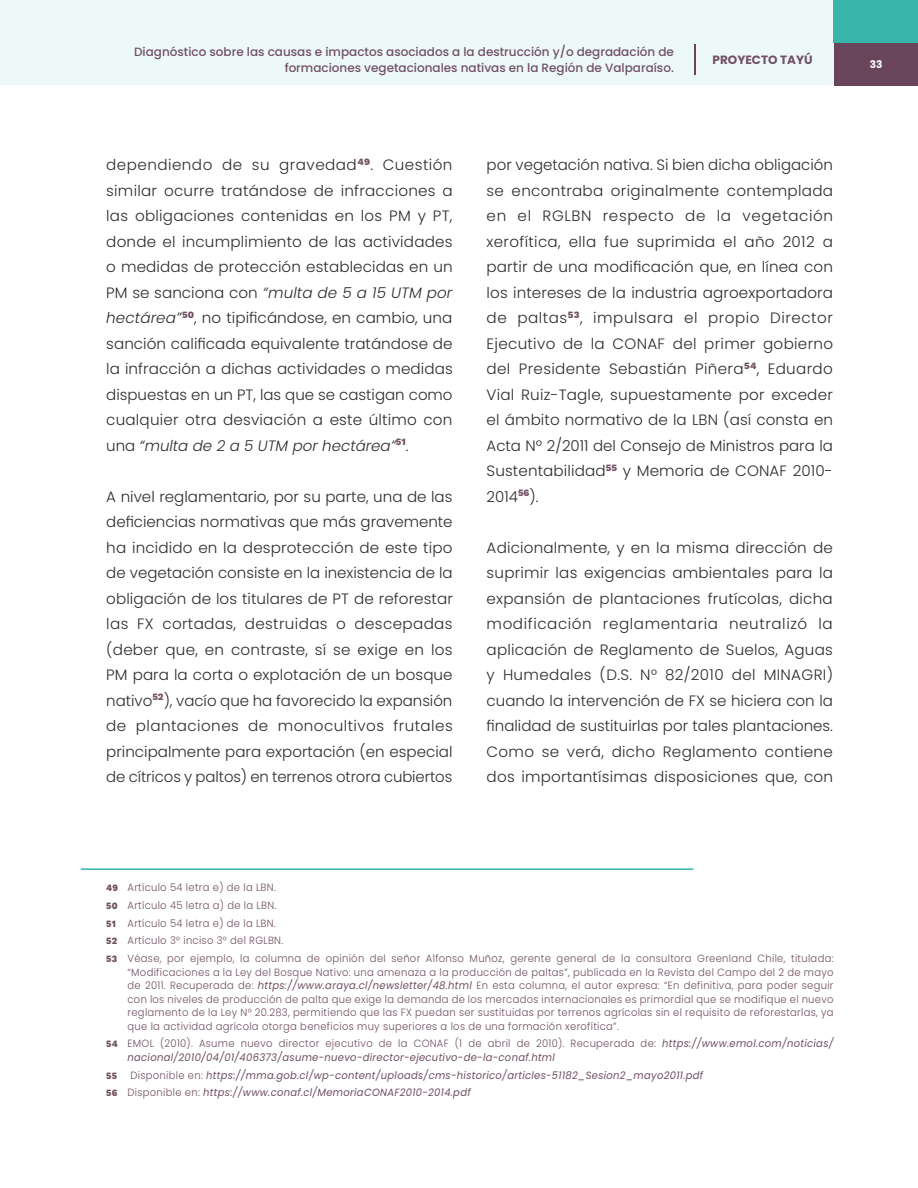
<style>
.page{position:relative;width:918px;height:1188px;background:#fff}
.page>*{position:absolute;margin:0;border:0;box-sizing:border-box;transform-origin:0 0}
.t1{font:300 15px/25.5px "Poppins";letter-spacing:.01em;color:#2d2d2c;text-align:justify}
.t2{font:500 12px/16.5px "Poppins";color:#715164;text-align:right}
.t3{font:700 12px "Poppins";color:#715164}
.t4{font:300 10.5px/17.7px "Poppins";letter-spacing:.03em;color:#6f4f62;scale:.95 1}
.t5{font:italic 10.5px/13.5px "Poppins";letter-spacing:.03em;color:#6f4f62;scale:.95 1}
.t6{font:700 10.5px "Poppins";color:#fff}
.t7{font:800 9.6px "Work Sans";color:#6f4f62;scale:.95 1}
.s1{font-style:italic}
.s2{font-family:"Work Sans";font-weight:800;font-size:9.6px}
.s3{font-weight:400;font-style:italic}
.s4{font-family:"Work Sans";font-weight:800;font-style:normal;font-size:9.6px}
.s5{font-weight:300;font-style:normal}
</style>
<div class="page">
<div style="left:0;top:0;width:918px;height:85px;background:#edf8f8"></div>
<div style="left:834px;top:0;width:84px;height:85px;background:#68455a"></div>
<div style="left:834px;top:0;width:84px;height:43px;background:#38b6ac"></div>
<hr style="left:694px;top:44px;width:2px;height:31px;background:#68455a">
<hr style="left:81px;top:868px;width:612px;height:2px;background:#38b6ac">
<p class="t2" style="left:134px;top:44px;width:541px">Diagnóstico sobre las causas e impactos asociados a la destrucción y/o degradación de formaciones vegetacionales nativas en la Región de Valparaíso.</p>
<p class="t3" style="left:713px;top:52px;width:101px">PROYECTO TAYÚ</p>
<p class="t1" style="left:106px;top:152px;width:348px">dependiendo de su gravedad<sup>49</sup>. Cuestión similar ocurre tratándose de infracciones a las obligaciones contenidas en los PM y PT, donde el incumplimiento de las actividades o medidas de protección establecidas en un PM se sanciona con <span class="s1">“multa de 5 a 15 UTM por hectárea”</span><sup>50</sup>, no tipificándose, en cambio, una sanción calificada equivalente tratándose de la infracción a dichas actividades o medidas dispuestas en un PT, las que se castigan como cualquier otra desviación a este último con una <span class="s1">“multa de 2 a 5 UTM por hectárea”</span><sup>51</sup>.</p>
<p class="t1" style="left:106px;top:484px;width:348px">A nivel reglamentario, por su parte, una de las deficiencias normativas que más gravemente ha incidido en la desprotección de este tipo de vegetación consiste en la inexistencia de la obligación de los titulares de PT de reforestar las FX cortadas, destruidas o descepadas (deber que, en contraste, sí se exige en los PM para la corta o explotación de un bosque nativo<sup>52</sup>), vacío que ha favorecido la expansión de plantaciones de monocultivos frutales principalmente para exportación (en especial de cítricos y paltos) en terrenos otrora cubiertos</p>
<p class="t1" style="left:487px;top:152px;width:348px">por vegetación nativa. Si bien dicha obligación se encontraba originalmente contemplada en el RGLBN respecto de la vegetación xerofítica, ella fue suprimida el año 2012 a partir de una modificación que, en línea con los intereses de la industria agroexportadora de paltas<sup>53</sup>, impulsara el propio Director Ejecutivo de la CONAF del primer gobierno del Presidente Sebastián Piñera<sup>54</sup>, Eduardo Vial Ruiz-Tagle, supuestamente por exceder el ámbito normativo de la LBN (así consta en Acta Nº 2/2011 del Consejo de Ministros para la Sustentabilidad<sup>55</sup> y Memoria de CONAF 2010- 2014<sup>56</sup>).</p>
<p class="t1" style="left:487px;top:535px;width:348px">Adicionalmente, y en la misma dirección de suprimir las exigencias ambientales para la expansión de plantaciones frutícolas, dicha modificación reglamentaria neutralizó la aplicación de Reglamento de Suelos, Aguas y Humedales (D.S. N° 82/2010 del MINAGRI) cuando la intervención de FX se hiciera con la finalidad de sustituirlas por tales plantaciones.<br>Como se verá, dicho Reglamento contiene dos importantísimas disposiciones que, con</p>
<p class="t6" style="left:870px;top:58px;width:14px">33</p>
<p class="t4" style="left:106px;top:879px;width:767px"><span class="s2">49</span> Artículo 54 letra e) de la LBN.<br><span class="s2">50</span> Artículo 45 letra a) de la LBN.<br><span class="s2">51</span> Artículo 54 letra e) de la LBN.<br><span class="s2">52</span> Artículo 3° inciso 3° del RGLBN.<br><span class="s2">53</span> Véase, por ejemplo, la columna de opinión del señor Alfonso Muñoz, gerente general de la consultora Greenland Chile, titulada:</p>
<p class="t4" style="left:128px;top:965px;width:745px;line-height:13.5px;text-align:justify">“Modificaciones a la Ley del Bosque Nativo: una amenaza a la producción de paltas”, publicada en la Revista del Campo del 2 de mayo de 2011. Recuperada de: <span class="s3">https://www.araya.cl/newsletter/48.html</span> En esta columna, el autor expresa: “En definitiva, para poder seguir con los niveles de producción de palta que exige la demanda de los mercados internacionales es primordial que se modifique el nuevo reglamento de la Ley N° 20.283, permitiendo que las FX puedan ser sustituidas por terrenos agrícolas sin el requisito de reforestarlas, ya que la actividad agrícola otorga beneficios muy superiores a los de una formación xerofítica”.</p>
<p class="t5" style="left:128px;top:1037px;width:745px;text-indent:-21px"><span class="s4">54</span> <span class="s5">EMOL (2010). Asume nuevo director ejecutivo de la CONAF (1 de abril de 2010). Recuperada de:</span> https://www.emol.com/noticias/ nacional/2010/04/01/406373/asume-nuevo-director-ejecutivo-de-la-conaf.html</p>
<p class="t7" style="left:106px;top:1070px;width:13px">55</p>
<p class="t5" style="left:106px;top:1066px;width:630px;line-height:17.7px;text-indent:24px"><span class="s5">Disponible en:</span> https://mma.gob.cl/wp-content/uploads/cms-historico/articles-51182_Sesion2_mayo2011.pdf<br><span class="s4">56</span> <span class="s5">Disponible en:</span> https://www.conaf.cl/MemoriaCONAF2010-2014.pdf</p>
</div>
